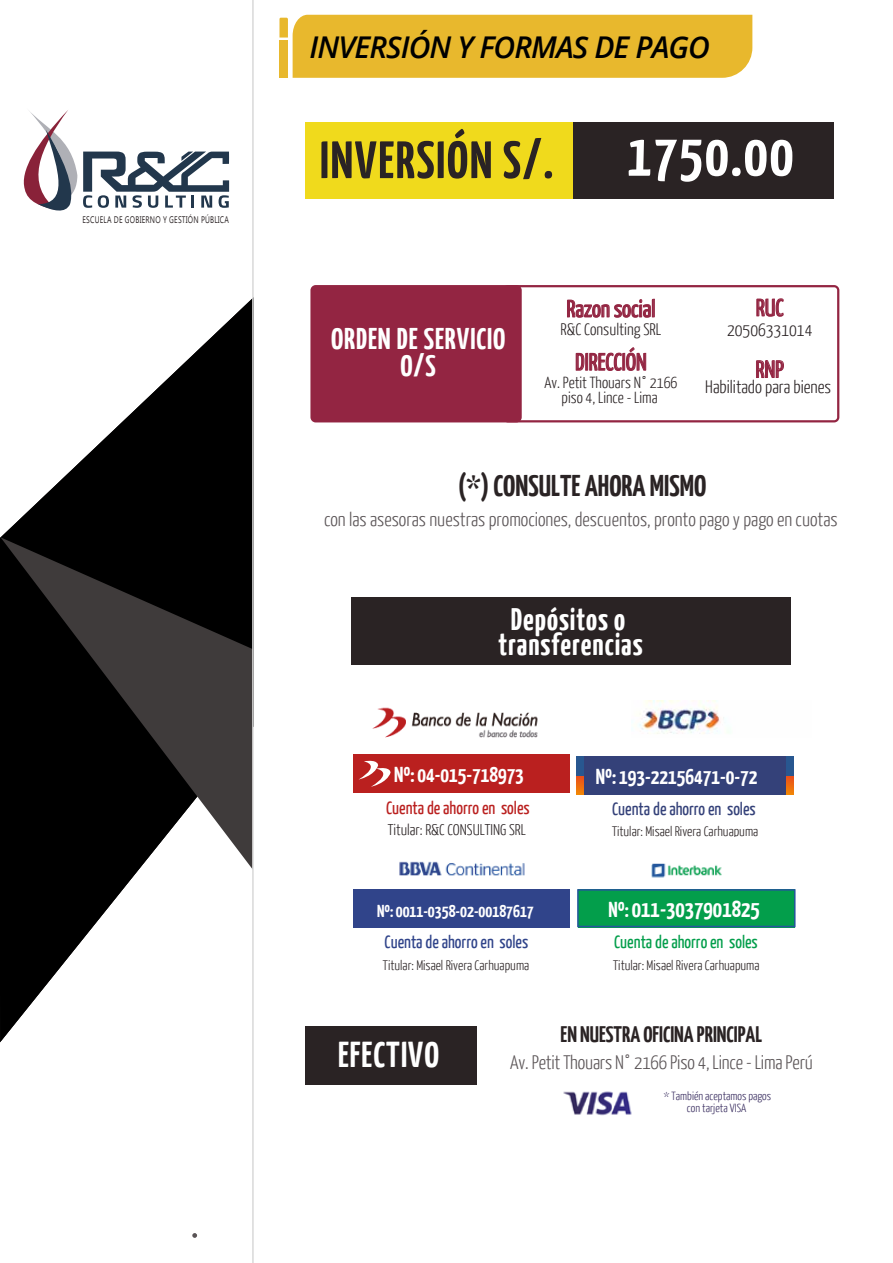
<style>
.page{position:relative;width:893px;height:1263px;background:#fff}
.page>*{position:absolute;margin:0;border:0;box-sizing:border-box;transform-origin:0 0}
.t1{font:700 52.5px "Yanone Kaffeesatz";letter-spacing:.03em;color:#2a2324}
.t2{font:700 36px "Yanone Kaffeesatz";letter-spacing:.03em;color:#fff}
.t3{font:700 31.05px/25.3px "Yanone Kaffeesatz";letter-spacing:.03em;color:#fff;text-align:center}
.t4{font:italic 600 30px "Open Sans";letter-spacing:-.03em;color:#000}
.t5{font:700 30px "Yanone Kaffeesatz";color:#2a2324}
.t6{font:700 30px/26.8px "Yanone Kaffeesatz";letter-spacing:.03em;color:#fff;text-align:center}
.t7{font:24px "Yanone Kaffeesatz";color:#932542}
.t8{font:700 23.4px "Yanone Kaffeesatz";color:#fff}
.t9{font:700 22.5px "Yanone Kaffeesatz";color:#2a2324}
.t10{font:700 21.6px "Yanone Kaffeesatz";color:#fff}
.t11{font:300 19.5px "Yanone Kaffeesatz";color:#5a5456}
.t12{font:300 18px "Yanone Kaffeesatz";color:#2a2324}
.t13{font:18px "Yanone Kaffeesatz";color:#ba201f}
.t14{font:18px "Yanone Kaffeesatz";color:#344179}
.t15{font:18px "Yanone Kaffeesatz";color:#30448a}
.t16{font:18px "Yanone Kaffeesatz";color:#039e4b}
.t17{font:700 17.25px "Yanone Kaffeesatz";color:#fff}
.t18{font:300 16.65px "Yanone Kaffeesatz";color:#2a2324}
.t19{font:300 16.05px/15.1px "Yanone Kaffeesatz";color:#2a2324;text-align:center}
.t20{font:300 15.6px "Yanone Kaffeesatz";color:#2a2324}
.t21{font:300 13.8px "Yanone Kaffeesatz";color:#2a2324}
.t22{font:300 11.85px/11.1px "Yanone Kaffeesatz";color:#362a5d;text-align:center}
.t23{font:9.6px "Ebrima";letter-spacing:.03em;color:#2b2425;scale:.74 1}
.s1{font-size:60px;color:#fff}
.s2{font-size:21.6px}
</style>
<div class="page">
<div style="left:572px;top:122px;width:261px;height:77px;background:#2a2324"></div>
<div style="left:305px;top:122px;width:268px;height:77px;background:#f0da1c"></div>
<div style="left:305px;top:1027px;width:171px;height:58px;background:#2a2324"></div>
<img style="left:563px;top:1091px;width:69px;height:25px">
<div style="left:351px;top:598px;width:440px;height:67px;background:#2a2324"></div>
<img style="left:372px;top:707px;width:166px;height:31px">
<div style="left:353px;top:754px;width:217px;height:39px;background:#ba201f"></div>
<div style="left:577px;top:756px;width:217px;height:38px;background:#344179"></div>
<img style="left:639px;top:700px;width:85px;height:34px">
<div style="left:353px;top:889px;width:217px;height:38px;background:#30448a"></div>
<img style="left:399px;top:861px;width:126px;height:15px">
<div style="left:578px;top:889px;width:217px;height:38px;background:#039e4b"></div>
<img style="left:651px;top:863px;width:71px;height:15px">
<div style="left:310px;top:285px;width:212px;height:137px;background:#932542;border-radius:5px"></div>
<svg style="left:503px;top:285px;width:336px;height:137px"></svg>
<svg style="left:567px;top:299px;width:88px;height:19px"></svg>
<svg style="left:757px;top:298px;width:26px;height:19px"></svg>
<svg style="left:576px;top:347px;width:70px;height:24px"></svg>
<svg style="left:756px;top:360px;width:28px;height:18px"></svg>
<svg style="left:192px;top:1233px;width:5px;height:5px"></svg>
<svg style="left:0;top:299px;width:252px;height:743px"></svg>
<svg style="left:1px;top:537px;width:251px;height:333px;background:#212020"></svg>
<hr style="left:252px;top:0;width:2px;height:1263px;background:#dadada">
<div style="left:279px;top:15px;width:473px;height:63px;background:#e8b82d"></div>
<svg style="left:23px;top:110px;width:206px;height:101px"></svg>
<svg style="left:577px;top:775px;width:7px;height:19px"></svg>
<div style="left:577px;top:756px;width:7px;height:19px;background:#285790"></div>
<svg style="left:787px;top:775px;width:7px;height:19px"></svg>
<div style="left:787px;top:756px;width:7px;height:19px;background:#285790"></div>
<div style="left:577px;top:889px;width:218px;height:38px;border:2px solid #24569c"></div>
<svg style="left:359px;top:760px;width:32px;height:27px"></svg>
<p class="t23" style="left:83px;top:212px;width:200px">ESCUELA DE GOBIERNO Y GESTIÓN PÚBLICA</p>
<h3 class="t4" style="left:309px;top:26px;width:402px">INVERSIÓN Y FORMAS DE PAGO</h3>
<h1 class="t1" style="left:320px;top:128px;width:475px">INVERSIÓN S/. <span class="s1">1750.00</span></h1>
<h3 class="t6" style="left:331px;top:325px;width:176px">ORDEN DE SERVICIO<br>O/S</h3>
<p class="t7" style="left:566px;top:294px;width:90px">Razon social</p>
<p class="t18" style="left:561px;top:319px;width:102px">R&amp;C Consulting SRL</p>
<p class="t7" style="left:575px;top:347px;width:73px">DIRECCIÓN</p>
<p class="t19" style="left:544px;top:375px;width:135px">Av. Petit Thouars N° 2166 piso 4, Lince - Lima</p>
<p class="t7" style="left:756px;top:293px;width:29px">RUC</p>
<p class="t12" style="left:727px;top:319px;width:87px">20506331014</p>
<p class="t7" style="left:756px;top:355px;width:30px">RNP</p>
<p class="t12" style="left:705px;top:376px;width:127px">Habilitado para bienes</p>
<h3 class="t5" style="left:458px;top:467px;width:250px">(*) CONSULTE AHORA MISMO</h3>
<p class="t11" style="left:324px;top:508px;width:515px">con las asesoras nuestras promociones, descuentos, pronto pago y pago en cuotas</p>
<h3 class="t3" style="left:498px;top:606px;width:146px">Depósitos o transferencias</h3>
<p class="t10" style="left:394px;top:762px;width:131px">Nº: 04-015-718973</p>
<p class="t20" style="left:388px;top:820px;width:140px">Titular: R&amp;C CONSULTING SRL</p>
<p class="t13" style="left:386px;top:797px;width:145px">Cuenta de ahorro en soles</p>
<p class="t10" style="left:596px;top:763px;width:163px">Nº: 193-22156471-0-72</p>
<p class="t14" style="left:612px;top:798px;width:145px">Cuenta de ahorro en soles</p>
<p class="t21" style="left:612px;top:823px;width:148px">Titular: Misael Rivera Carhuapuma</p>
<p class="t17" style="left:377px;top:900px;width:158px">Nº: 0011-0358-02-00187617</p>
<p class="t8" style="left:608px;top:894px;width:153px"><span class="s2">Nº:</span> 011-3037901825</p>
<p class="t15" style="left:385px;top:931px;width:145px">Cuenta de ahorro en soles</p>
<p class="t21" style="left:383px;top:956px;width:148px">Titular: Misael Rivera Carhuapuma</p>
<p class="t16" style="left:614px;top:931px;width:145px">Cuenta de ahorro en soles</p>
<p class="t21" style="left:613px;top:956px;width:148px">Titular: Misael Rivera Carhuapuma</p>
<h2 class="t2" style="left:338px;top:1032px;width:103px">EFECTIVO</h2>
<p class="t9" style="left:561px;top:1020px;width:203px">EN NUESTRA OFICINA PRINCIPAL</p>
<p class="t11" style="left:510px;top:1050px;width:304px">Av. Petit Thouars N° 2166 Piso 4, Lince - Lima Perú</p>
<p class="t22" style="left:664px;top:1090px;width:109px">* También aceptamos pagos con tarjeta VISA</p>
</div>
